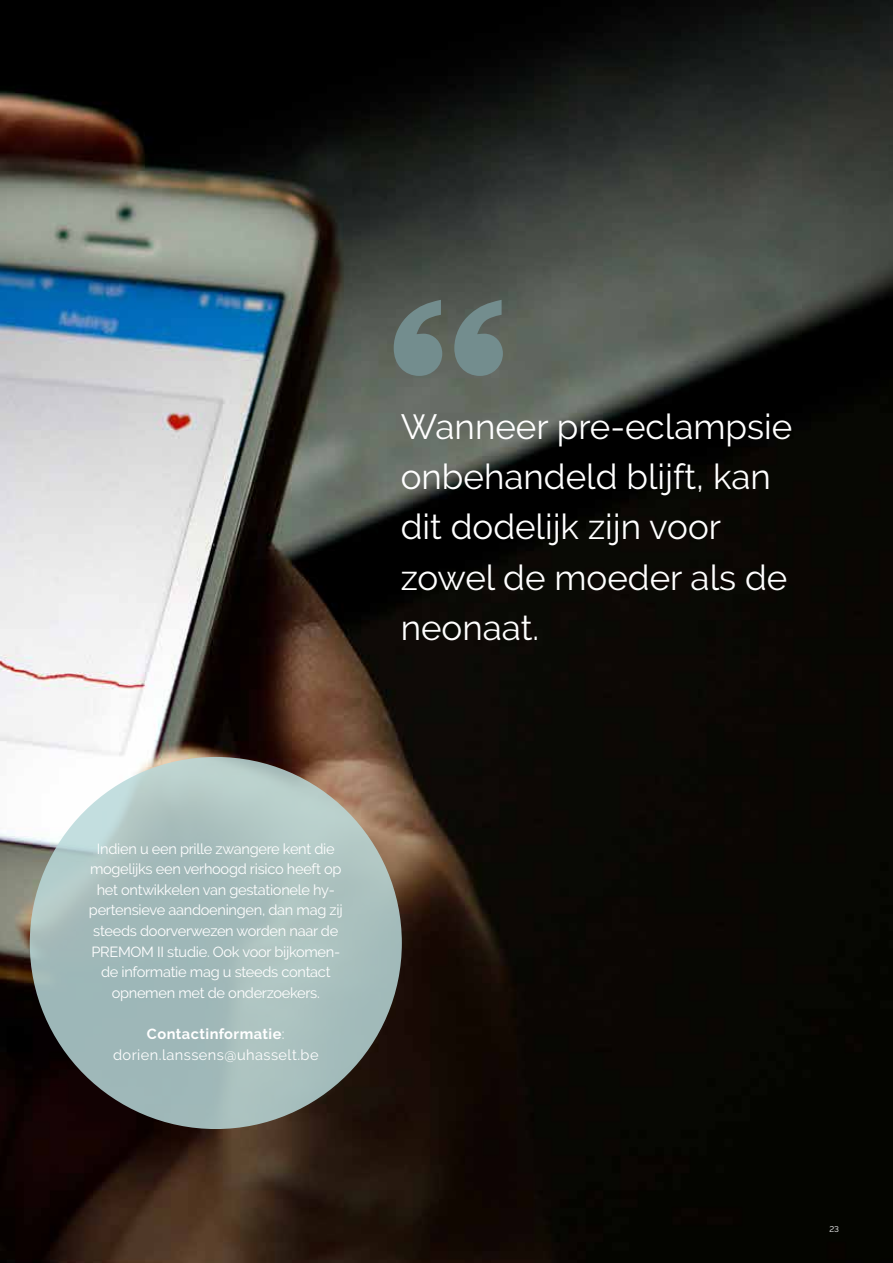
<style>
.page{position:relative;width:893px;height:1263px;background:#fff}
.page>*{position:absolute;margin:0;border:0;box-sizing:border-box;transform-origin:0 0}
.t1{font:34.95px/50.2px "Raleway";color:#fff}
.t2{font:14.55px/20.5px "Raleway";letter-spacing:-.02em;color:#fff;text-align:center}
.t3{font:14.55px/20.5px "Raleway";letter-spacing:.03em;color:#fff;text-align:center}
.t4{font:8.25px "Raleway";color:#fff}
.s1{font-weight:700}
</style>
<div class="page">
<img style="left:0;top:0;width:893px;height:1263px">
<svg style="left:30px;top:757px;width:372px;height:372px;background:#a8bfbe"></svg>
<svg style="left:394px;top:300px;width:109px;height:76px;background:#687a77"></svg>
<h1 class="t1" style="left:401px;top:401px;width:393px">Wanneer pre-eclampsie onbehandeld blijft, kan dit dodelijk zijn voor zowel de moeder als de neonaat.</h1>
<p class="t2" style="left:89px;top:838px;width:255px">Indien u een prille zwangere kent die mogelijks een verhoogd risico heeft op het ontwikkelen van gestationele hy&shy;pertensieve aandoeningen, dan mag zij steeds doorverwezen worden naar de PREMOM II studie. Ook voor bijkomen&shy;de informatie mag u steeds contact opnemen met de onderzoekers.</p>
<p class="t3" style="left:113px;top:1024px;width:207px"><span class="s1">Contactinformatie</span>: dorien.lanssens@uhasselt.be</p>
<p class="t4" style="left:829px;top:1224px;width:11px">23</p>
</div>
